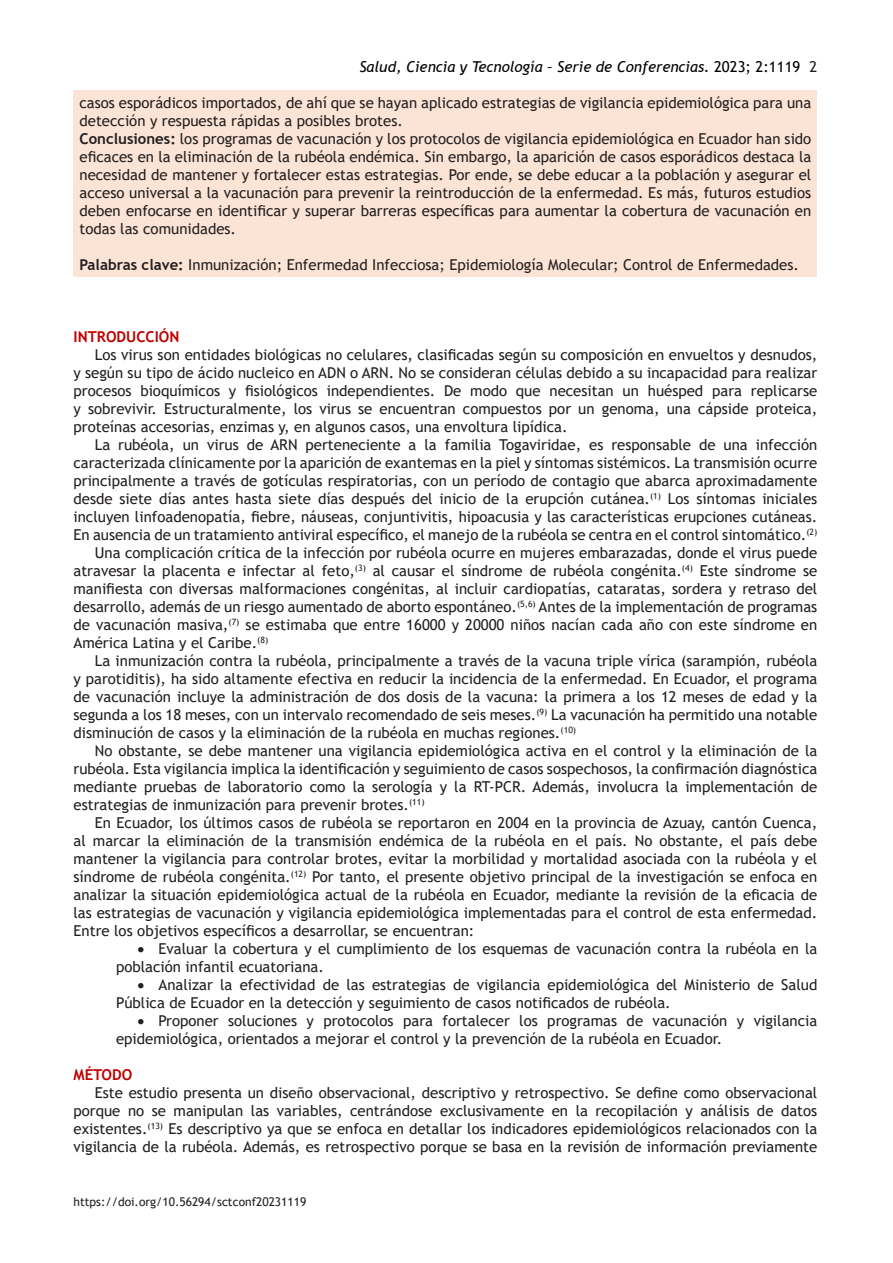
<style>
.page{position:relative;width:893px;height:1263px;background:#fff}
.page>*{position:absolute;margin:0;border:0;box-sizing:border-box;transform-origin:0 0}
.t1{font:15px/18px "Trebuchet MS";color:#231f20;text-align:justify}
.t2{font:italic 15px "Trebuchet MS";color:#000}
.t3{font:700 15px "Trebuchet MS";color:#be0000}
.t4{font:700 15px "Trebuchet MS";color:#c00000}
.t5{font:12px "Trebuchet MS";color:#231f20}
.s1{font-style:normal}
.s2{font-style:normal;color:#231f20}
.s3{font-weight:700}
</style>
<div class="page">
<div style="left:74px;top:90px;width:743px;height:186px;background:#fbe4d5"></div>
<p class="t2" style="left:359px;top:58px;width:459px">Salud, Ciencia y Tecnología – Serie de Conferencias. <span class="s1">2023; 2:1119</span> <span class="s2">2</span></p>
<p class="t1" style="left:80px;top:94px;width:733px">casos esporádicos importados, de ahí que se hayan aplicado estrategias de vigilancia epidemiológica para una detección y respuesta rápidas a posibles brotes.</p>
<p class="t1" style="left:80px;top:130px;width:733px"><span class="s3">Conclusiones:</span> los programas de vacunación y los protocolos de vigilancia epidemiológica en Ecuador han sido eficaces en la eliminación de la rubéola endémica. Sin embargo, la aparición de casos esporádicos destaca la necesidad de mantener y fortalecer estas estrategias. Por ende, se debe educar a la población y asegurar el acceso universal a la vacunación para prevenir la reintroducción de la enfermedad. Es más, futuros estudios deben enfocarse en identificar y superar barreras específicas para aumentar la cobertura de vacunación en todas las comunidades.</p>
<p class="t1" style="left:80px;top:256px;width:721px"><span class="s3">Palabras clave:</span> Inmunización; Enfermedad Infecciosa; Epidemiología Molecular; Control de Enfermedades.</p>
<p class="t3" style="left:74px;top:327px;width:107px">INTRODUCCIÓN</p>
<p class="t1" style="left:74px;top:346px;width:745px;text-indent:21px">Los virus son entidades biológicas no celulares, clasificadas según su composición en envueltos y desnudos, y según su tipo de ácido nucleico en ADN o ARN. No se consideran células debido a su incapacidad para realizar procesos bioquímicos y fisiológicos independientes. De modo que necesitan un huésped para replicarse y sobrevivir. Estructuralmente, los virus se encuentran compuestos por un genoma, una cápside proteica, proteínas accesorias, enzimas y, en algunos casos, una envoltura lipídica.</p>
<p class="t1" style="left:74px;top:436px;width:745px;text-indent:21px">La rubéola, un virus de ARN perteneciente a la familia Togaviridae, es responsable de una infección caracterizada clínicamente por la aparición de exantemas en la piel y síntomas sistémicos. La transmisión ocurre principalmente a través de gotículas respiratorias, con un período de contagio que abarca aproximadamente desde siete días antes hasta siete días después del inicio de la erupción cutánea.<sup>(1)</sup> Los síntomas iniciales incluyen linfoadenopatía, fiebre, náuseas, conjuntivitis, hipoacusia y las características erupciones cutáneas.<br>En ausencia de un tratamiento antiviral específico, el manejo de la rubéola se centra en el control sintomático.<sup>(2)</sup></p>
<p class="t1" style="left:74px;top:544px;width:745px;text-indent:21px">Una complicación crítica de la infección por rubéola ocurre en mujeres embarazadas, donde el virus puede atravesar la placenta e infectar al feto,<sup>(3)</sup> al causar el síndrome de rubéola congénita.<sup>(4)</sup> Este síndrome se manifiesta con diversas malformaciones congénitas, al incluir cardiopatías, cataratas, sordera y retraso del desarrollo, además de un riesgo aumentado de aborto espontáneo.<sup>(5,6)</sup> Antes de la implementación de programas de vacunación masiva,<sup>(7)</sup> se estimaba que entre 16000 y 20000 niños nacían cada año con este síndrome en América Latina y el Caribe.<sup>(8)</sup></p>
<p class="t1" style="left:74px;top:652px;width:745px;text-indent:21px">La inmunización contra la rubéola, principalmente a través de la vacuna triple vírica (sarampión, rubéola y parotiditis), ha sido altamente efectiva en reducir la incidencia de la enfermedad. En Ecuador, el programa de vacunación incluye la administración de dos dosis de la vacuna: la primera a los 12 meses de edad y la segunda a los 18 meses, con un intervalo recomendado de seis meses.<sup>(9)</sup> La vacunación ha permitido una notable disminución de casos y la eliminación de la rubéola en muchas regiones.<sup>(10)</sup></p>
<p class="t1" style="left:74px;top:742px;width:745px;text-indent:21px">No obstante, se debe mantener una vigilancia epidemiológica activa en el control y la eliminación de la rubéola. Esta vigilancia implica la identificación y seguimiento de casos sospechosos, la confirmación diagnóstica mediante pruebas de laboratorio como la serología y la RT-PCR. Además, involucra la implementación de estrategias de inmunización para prevenir brotes.<sup>(11)</sup></p>
<p class="t1" style="left:74px;top:814px;width:745px;text-indent:21px">En Ecuador, los últimos casos de rubéola se reportaron en 2004 en la provincia de Azuay, cantón Cuenca, al marcar la eliminación de la transmisión endémica de la rubéola en el país. No obstante, el país debe mantener la vigilancia para controlar brotes, evitar la morbilidad y mortalidad asociada con la rubéola y el síndrome de rubéola congénita.<sup>(12)</sup> Por tanto, el presente objetivo principal de la investigación se enfoca en analizar la situación epidemiológica actual de la rubéola en Ecuador, mediante la revisión de la eficacia de las estrategias de vacunación y vigilancia epidemiológica implementadas para el control de esta enfermedad.<br>Entre los objetivos específicos a desarrollar, se encuentran:</p>
<p class="t1" style="left:116px;top:940px;width:703px;text-indent:21px">• Evaluar la cobertura y el cumplimiento de los esquemas de vacunación contra la rubéola en la población infantil ecuatoriana.</p>
<p class="t1" style="left:116px;top:976px;width:703px;text-indent:21px">• Analizar la efectividad de las estrategias de vigilancia epidemiológica del Ministerio de Salud<br>Pública de Ecuador en la detección y seguimiento de casos notificados de rubéola.</p>
<p class="t1" style="left:116px;top:1012px;width:703px;text-indent:21px">• Proponer soluciones y protocolos para fortalecer los programas de vacunación y vigilancia epidemiológica, orientados a mejorar el control y la prevención de la rubéola en Ecuador.</p>
<p class="t4" style="left:74px;top:1065px;width:60px">MÉTODO</p>
<p class="t1" style="left:74px;top:1084px;width:745px;text-indent:21px">Este estudio presenta un diseño observacional, descriptivo y retrospectivo. Se define como observacional porque no se manipulan las variables, centrándose exclusivamente en la recopilación y análisis de datos existentes.<sup>(13)</sup> Es descriptivo ya que se enfoca en detallar los indicadores epidemiológicos relacionados con la vigilancia de la rubéola. Además, es retrospectivo porque se basa en la revisión de información previamente</p>
<p class="t5" style="left:74px;top:1194px;width:234px">https://doi.org/10.56294/sctconf20231119</p>
</div>
